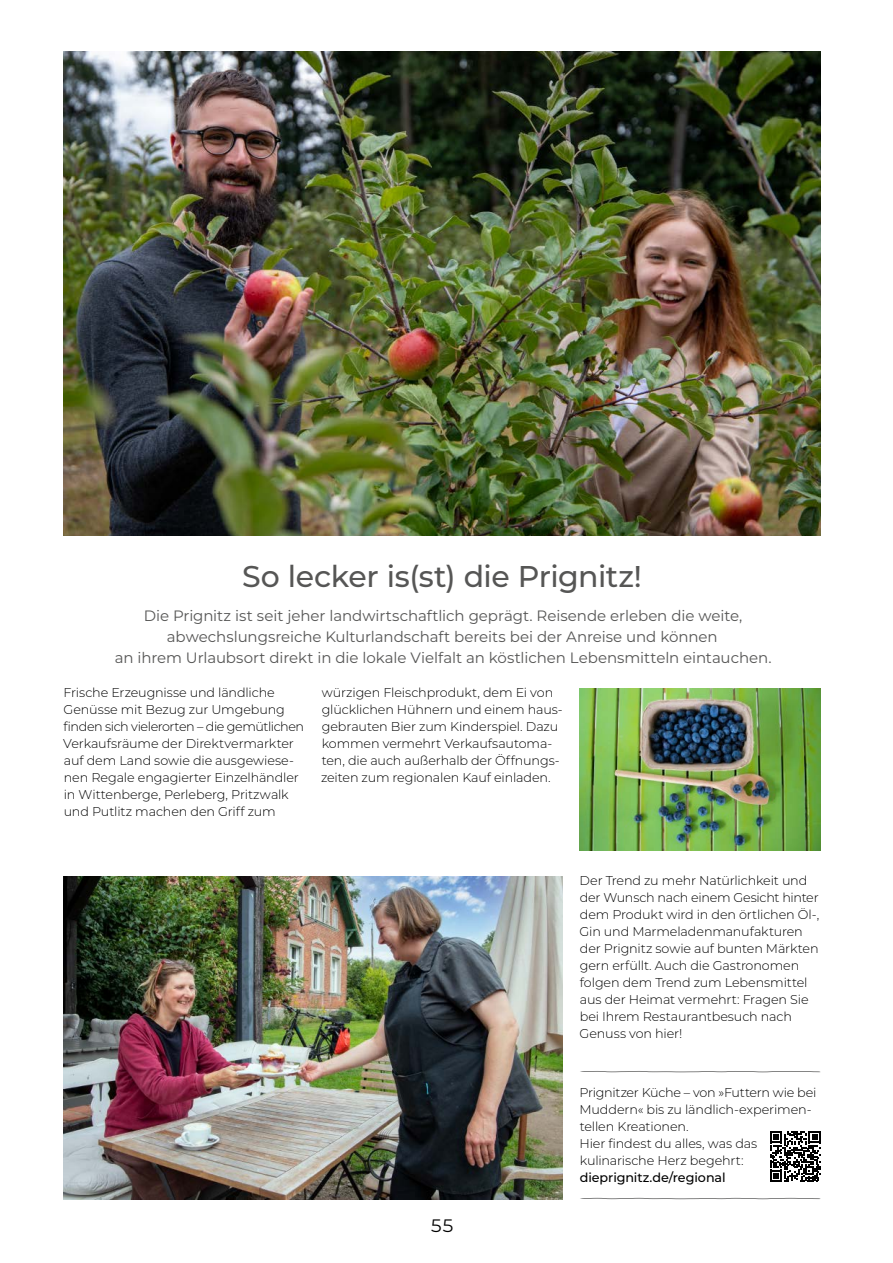
<style>
.page{position:relative;width:893px;height:1263px;background:#fff}
.page>*{position:absolute;margin:0;border:0;box-sizing:border-box;transform-origin:0 0}
.t1{font:500 30px "Montserrat";letter-spacing:-.015em;color:#565655}
.t2{font:18px "Montserrat";color:#000}
.t3{font:15px/21.3px "Montserrat";letter-spacing:-.005em;color:#565655;text-align:center}
.t4{font:300 12.75px/17px "Montserrat";letter-spacing:-.01em;color:#000}
.t5{font:500 12.75px "Montserrat";letter-spacing:-.01em;color:#000}
</style>
<div class="page">
<img style="left:64px;top:51px;width:757px;height:485px">
<svg style="left:770px;top:1131px;width:51px;height:51px"></svg>
<svg style="left:580px;top:1198px;width:241px;height:1px"></svg>
<svg style="left:580px;top:1071px;width:241px;height:1px"></svg>
<img style="left:64px;top:876px;width:499px;height:323px">
<img style="left:580px;top:689px;width:241px;height:161px">
<h1 class="t1" style="left:242px;top:555px;width:401px">So lecker is(st) die Prignitz!</h1>
<p class="t3" style="left:115px;top:604px;width:658px">Die Prignitz ist seit jeher landwirtschaftlich geprägt. Reisende erleben die weite, abwechslungsreiche Kulturlandschaft bereits bei der Anreise und können<br>an ihrem Urlaubsort direkt in die lokale Vielfalt an köstlichen Lebensmitteln eintauchen.</p>
<p class="t4" style="left:63px;top:684px;width:242px">Frische Erzeugnisse und ländliche Genüsse mit Bezug zur Umgebung finden sich vielerorten – die gemütlichen Verkaufsräume der Direktvermarkter auf dem Land sowie die ausgewiese&shy;nen Regale engagierter Einzelhändler in Wittenberge, Perleberg, Pritzwalk und Putlitz machen den Griff zum</p>
<p class="t4" style="left:321px;top:684px;width:243px">würzigen Fleischprodukt, dem Ei von glücklichen Hühnern und einem haus&shy;gebrauten Bier zum Kinderspiel. Dazu kommen vermehrt Verkaufsautoma&shy;ten, die auch außerhalb der Öffnungs&shy;zeiten zum regionalen Kauf einladen.</p>
<h2 class="t2" style="left:430px;top:1213px;width:26px">55</h2>
<p class="t4" style="left:579px;top:871px;width:241px">Der Trend zu mehr Natürlichkeit und der Wunsch nach einem Gesicht hinter dem Produkt wird in den örtlichen Öl-, Gin und Marmeladenmanufakturen der Prignitz sowie auf bunten Märkten gern erfüllt. Auch die Gastronomen folgen dem Trend zum Lebensmittel aus der Heimat vermehrt: Fragen Sie bei Ihrem Restaurantbesuch nach Genuss von hier!</p>
<p class="t4" style="left:579px;top:1084px;width:238px">Prignitzer Küche – von »Futtern wie bei<br>Muddern« bis zu ländlich-experimen&shy;tellen Kreationen.<br>Hier findest du alles, was das kulinarische Herz begehrt:</p>
<p class="t5" style="left:580px;top:1169px;width:147px">dieprignitz.de/regional</p>
</div>
